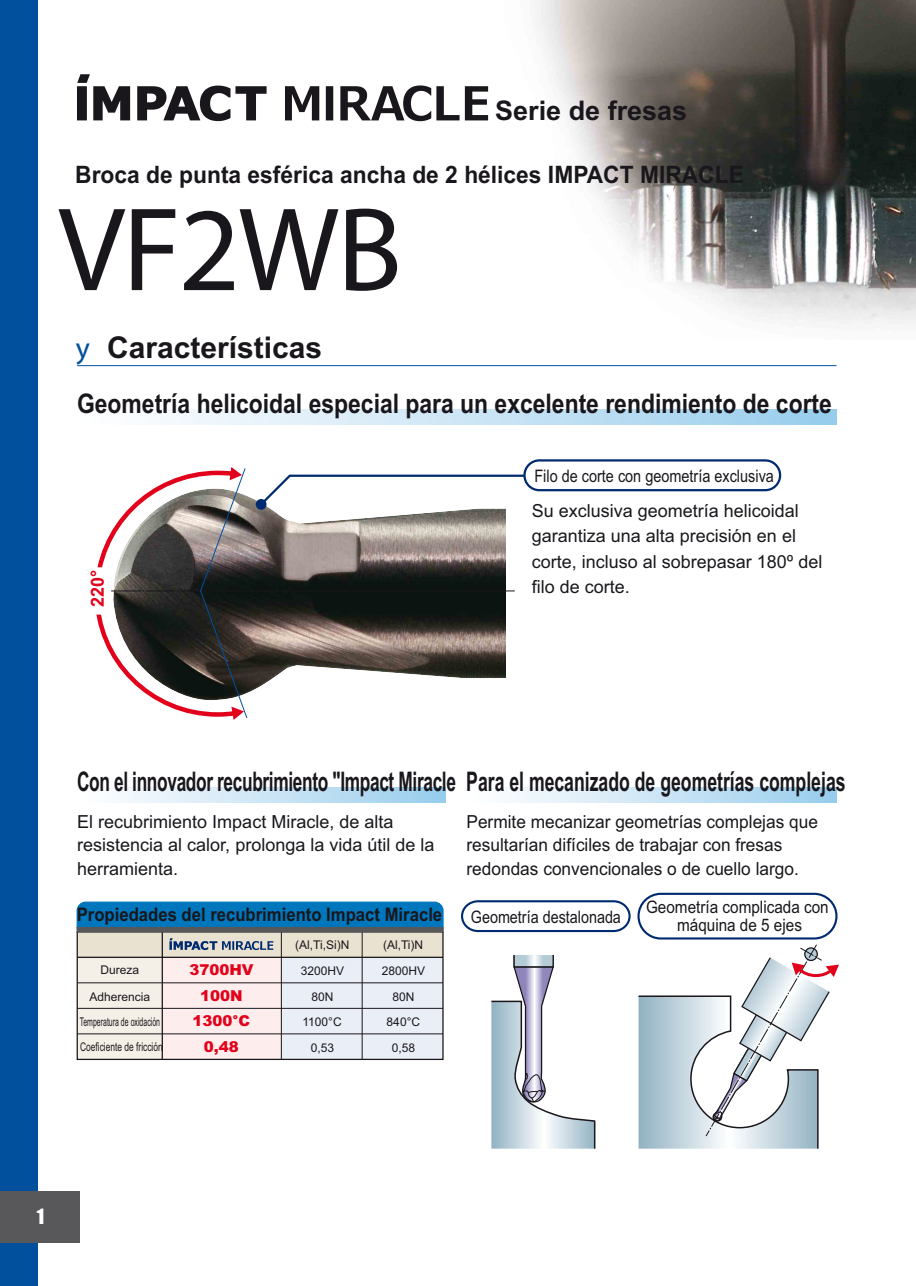
<style>
.page{position:relative;width:916px;height:1286px;background:#fff}
.page>*{position:absolute;margin:0;border:0;box-sizing:border-box;transform-origin:0 0}
.t1{font:120px "MMC English Logo";letter-spacing:-.02em;color:#1a171c}
.t2{font:700 30px "Arial";color:#1a171c}
.t3{font:30px "MAK";color:#00509d}
.t4{font:700 27px "Arial";letter-spacing:-.02em;color:#1a171c;scale:.64 1}
.t5{font:700 27px "Arial";color:#1a171c;scale:.85 1}
.t6{font:700 27px "Arial";color:#1a171c}
.t7{font:700 24px "Arial";color:#1a171c;scale:.95 1}
.t8{font:19.5px "Impact";color:#fff}
.t9{font:700 18.75px "Arial";color:#1a171c;scale:.89 1}
.t10{font:18px/25.5px "Arial";color:#1a171c}
.t11{font:18px/23.4px "Arial";color:#1a171c;scale:.96 1}
.t12{font:700 18px "Arial";color:#e2001a}
.t13{font:17.25px/18px "Arial";color:#1a171c;text-align:center;scale:.89 1}
.t14{font:17.25px "Arial";color:#1a171c;scale:.84 1}
.t15{font:17.25px "Arial";color:#1a171c;scale:.83 1}
.t16{font:900 15px/25.5px "Arial";color:#e2001a;text-align:center}
.t17{font:12px/25.5px "Arial";color:#1a171c;text-align:center}
.t18{font:12px/25.7px "Arial";color:#1a171c;scale:.58 1}
</style>
<div class="page">
<img style="left:37px;top:0;width:879px;height:339px">
<div style="left:0;top:0;width:37px;height:1286px;background:#00509d"></div>
<div style="left:0;top:1191px;width:80px;height:51px;background:#58585a"></div>
<svg style="left:285px;top:86px;width:34px;height:34px"></svg>
<div style="left:326px;top:86px;width:7px;height:34px;background:#1a171c"></div>
<svg style="left:465px;top:86px;width:23px;height:34px"></svg>
<svg style="left:340px;top:85px;width:119px;height:36px"></svg>
<svg style="left:77px;top:74px;width:53px;height:46px"></svg>
<svg style="left:137px;top:86px;width:130px;height:35px"></svg>
<hr style="left:77px;top:365px;width:759px;height:1px;background:#00509d">
<div style="left:77px;top:409px;width:759px;height:16px;background:linear-gradient(to right,#fff,#99cdec)"></div>
<svg style="left:121px;top:787px;width:324px;height:15px;background:#c7e3f4"></svg>
<svg style="left:511px;top:787px;width:326px;height:15px;background:#c7e3f4"></svg>
<div style="left:523px;top:459px;width:258px;height:32px;border:2px solid #002a6f;border-radius:15px"></div>
<svg style="left:461px;top:900px;width:170px;height:33px"></svg>
<div style="left:637px;top:893px;width:200px;height:46px;border:2px solid #002a6f;border-radius:22px"></div>
<div style="left:77px;top:902px;width:366px;height:34px;background:#0076bd;border-radius:9px"></div>
<div style="left:77px;top:901px;width:367px;height:36px;border:1px solid #0076bd;border-radius:9px"></div>
<svg style="left:491px;top:956px;width:105px;height:193px"></svg>
<hr style="left:514px;top:966px;width:39px;height:1px;background:#1a171c">
<svg style="left:638px;top:944px;width:201px;height:205px"></svg>
<div style="left:281px;top:957px;width:162px;height:103px;background:#e9eef7"></div>
<div style="left:77px;top:932px;width:85px;height:127px;background:#f5f0e7"></div>
<div style="left:77px;top:932px;width:366px;height:25px;background:#eae2d0"></div>
<div style="left:162px;top:957px;width:119px;height:103px;background:#fdedec"></div>
<hr style="left:162px;top:932px;width:1px;height:127px;background:#1a171c">
<hr style="left:77px;top:957px;width:366px;height:1px;background:#1a171c">
<hr style="left:77px;top:982px;width:366px;height:1px;background:#1a171c">
<div style="left:77px;top:931px;width:367px;height:129px;border:1px solid #1a171c"></div>
<hr style="left:77px;top:1008px;width:366px;height:1px;background:#1a171c">
<hr style="left:77px;top:1033px;width:366px;height:1px;background:#1a171c">
<hr style="left:281px;top:932px;width:1px;height:127px;background:#1a171c">
<hr style="left:362px;top:932px;width:1px;height:127px;background:#1a171c">
<svg style="left:96px;top:467px;width:431px;height:253px"></svg>
<div style="left:77px;top:927px;width:366px;height:5px;background:#58585a"></div>
<svg style="left:169px;top:938px;width:104px;height:12px"></svg>
<p class="t6" style="left:495px;top:101px;width:194px">Serie de fresas</p>
<p class="t7" style="left:75px;top:166px;width:705px">Broca de punta esférica ancha de 2 hélices IMPACT MIRACLE</p>
<p class="t1" style="left:58px;top:178px;width:345px">VF2WB</p>
<p class="t3" style="left:76px;top:330px;width:16px">y</p>
<p class="t2" style="left:107px;top:336px;width:217px">Características</p>
<p class="t5" style="left:77px;top:394px;width:890px">Geometría helicoidal especial para un excelente rendimiento de corte</p>
<p class="t12" style="left:91px;top:607px;width:39px;rotate:-90deg">220°</p>
<p class="t14" style="left:534px;top:470px;width:287px">Filo de corte con geometría exclusiva</p>
<p class="t10" style="left:532px;top:500px;width:292px">Su exclusiva geometría helicoidal garantiza una alta precisión en el corte, incluso al sobrepasar 180º del filo de corte.</p>
<p class="t4" style="left:77px;top:771px;width:1202px">Con el innovador recubrimiento "Impact Miracle Para el mecanizado de geometrías complejas</p>
<p class="t10" style="left:77px;top:812px;width:359px;line-height:23.4px">El recubrimiento Impact Miracle, de alta resistencia al calor, prolonga la vida útil de la herramienta.</p>
<p class="t11" style="left:466px;top:812px;width:368px">Permite mecanizar geometrías complejas que resultarían difíciles de trabajar con fresas redondas convencionales o de cuello largo.</p>
<p class="t9" style="left:77px;top:908px;width:412px">Propiedades del recubrimiento Impact Miracle</p>
<p class="t17" style="left:89px;top:958px;width:62px;line-height:26.2px">Dureza<br>Adherencia</p>
<p class="t18" style="left:80px;top:1010px;width:145px">Temperatura de oxidación<br>Coeficiente de fricción</p>
<p class="t16" style="left:189px;top:957px;width:66px">3700HV<br>100N<br>1300°C<br>0,48</p>
<p class="t17" style="left:295px;top:933px;width:56px">(Al,Ti,Si)N</p>
<p class="t17" style="left:301px;top:959px;width:45px">3200HV<br>80N<br>1100°C<br>0,53</p>
<p class="t17" style="left:383px;top:933px;width:42px">(Al,Ti)N</p>
<p class="t17" style="left:382px;top:959px;width:45px">2800HV<br>80N<br>840°C<br>0,58</p>
<p class="t15" style="left:471px;top:910px;width:182px">Geometría destalonada</p>
<p class="t13" style="left:646px;top:900px;width:207px">Geometría complicada con máquina de 5 ejes</p>
<p class="t8" style="left:37px;top:1209px;width:9px">1</p>
</div>
